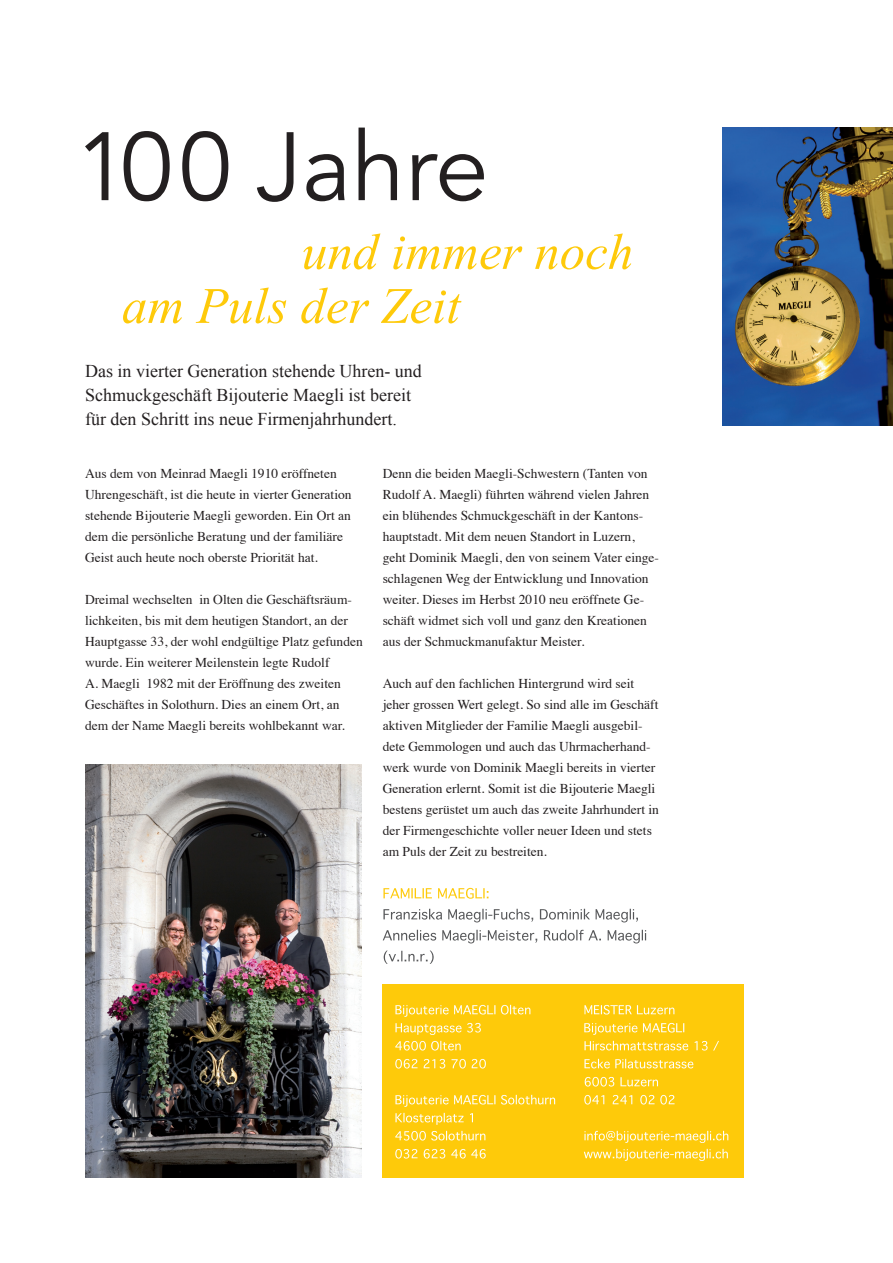
<style>
.page{position:relative;width:893px;height:1263px;background:#fff}
.page>*{position:absolute;margin:0;border:0;box-sizing:border-box;transform-origin:0 0}
.t1{font:italic 51px "Times New Roman";color:#feca0a}
.t2{font:18px/24px "Times New Roman";color:#231f20}
.t3{font:13.5px/21px "Times";color:#231f20}
</style>
<div class="page">
<img style="left:723px;top:128px;width:170px;height:297px">
<svg style="left:85px;top:128px;width:399px;height:74px"></svg>
<img style="left:85px;top:764px;width:276px;height:414px">
<div style="left:383px;top:985px;width:361px;height:193px;background:#feca0a"></div>
<svg style="left:395px;top:1149px;width:91px;height:9px"></svg>
<svg style="left:395px;top:1131px;width:90px;height:9px"></svg>
<svg style="left:395px;top:1113px;width:78px;height:12px"></svg>
<svg style="left:395px;top:1095px;width:160px;height:12px"></svg>
<svg style="left:395px;top:1059px;width:91px;height:9px"></svg>
<svg style="left:395px;top:1041px;width:66px;height:9px"></svg>
<svg style="left:395px;top:1023px;width:86px;height:12px"></svg>
<svg style="left:395px;top:1005px;width:135px;height:12px"></svg>
<svg style="left:584px;top:1149px;width:144px;height:12px"></svg>
<svg style="left:584px;top:1131px;width:144px;height:12px"></svg>
<svg style="left:584px;top:1095px;width:90px;height:9px"></svg>
<svg style="left:585px;top:1077px;width:73px;height:9px"></svg>
<svg style="left:584px;top:1059px;width:109px;height:9px"></svg>
<svg style="left:584px;top:1041px;width:135px;height:9px"></svg>
<svg style="left:584px;top:1023px;width:100px;height:12px"></svg>
<svg style="left:584px;top:1005px;width:90px;height:9px"></svg>
<svg style="left:384px;top:950px;width:50px;height:14px"></svg>
<svg style="left:383px;top:930px;width:263px;height:13px"></svg>
<svg style="left:383px;top:909px;width:255px;height:13px"></svg>
<svg style="left:383px;top:888px;width:105px;height:11px"></svg>
<p class="t1" style="left:302px;top:217px;width:333px">und immer noch</p>
<p class="t1" style="left:122px;top:271px;width:340px">am Puls der Zeit</p>
<p class="t2" style="left:85px;top:359px;width:338px">Das in vierter Generation stehende Uhren- und<br>Schmuckgeschäft Bijouterie Maegli ist bereit für den Schritt ins neue Firmenjahrhundert.</p>
<p class="t3" style="left:383px;top:462px;width:278px">Denn die beiden Maegli-Schwestern (Tanten von Rudolf A. Maegli) führten während vielen Jahren ein blühendes Schmuckgeschäft in der Kantons&shy;hauptstadt. Mit dem neuen Standort in Luzern, geht Dominik Maegli, den von seinem Vater einge&shy;schlagenen Weg der Entwicklung und Innovation weiter. Dieses im Herbst 2010 neu eröffnete Ge&shy;schäft widmet sich voll und ganz den Kreationen aus der Schmuckmanufaktur Meister.</p>
<p class="t3" style="left:383px;top:672px;width:278px">Auch auf den fachlichen Hintergrund wird seit jeher grossen Wert gelegt. So sind alle im Geschäft aktiven Mitglieder der Familie Maegli ausgebil&shy;dete Gemmologen und auch das Uhrmacherhand&shy;werk wurde von Dominik Maegli bereits in vierter Generation erlernt. Somit ist die Bijouterie Maegli bestens gerüstet um auch das zweite Jahrhundert in der Firmengeschichte voller neuer Ideen und stets am Puls der Zeit zu bestreiten.</p>
<p class="t3" style="left:85px;top:462px;width:268px">Aus dem von Meinrad Maegli 1910 eröffneten Uhrengeschäft, ist die heute in vierter Generation stehende Bijouterie Maegli geworden. Ein Ort an dem die persönliche Beratung und der familiäre Geist auch heute noch oberste Priorität hat.</p>
<p class="t3" style="left:85px;top:588px;width:279px">Dreimal wechselten in Olten die Geschäftsräum&shy;lichkeiten, bis mit dem heutigen Standort, an der Hauptgasse 33, der wohl endgültige Platz gefunden wurde. Ein weiterer Meilenstein legte Rudolf<br>A. Maegli 1982 mit der Eröffnung des zweiten Geschäftes in Solothurn. Dies an einem Ort, an dem der Name Maegli bereits wohlbekannt war.</p>
</div>
